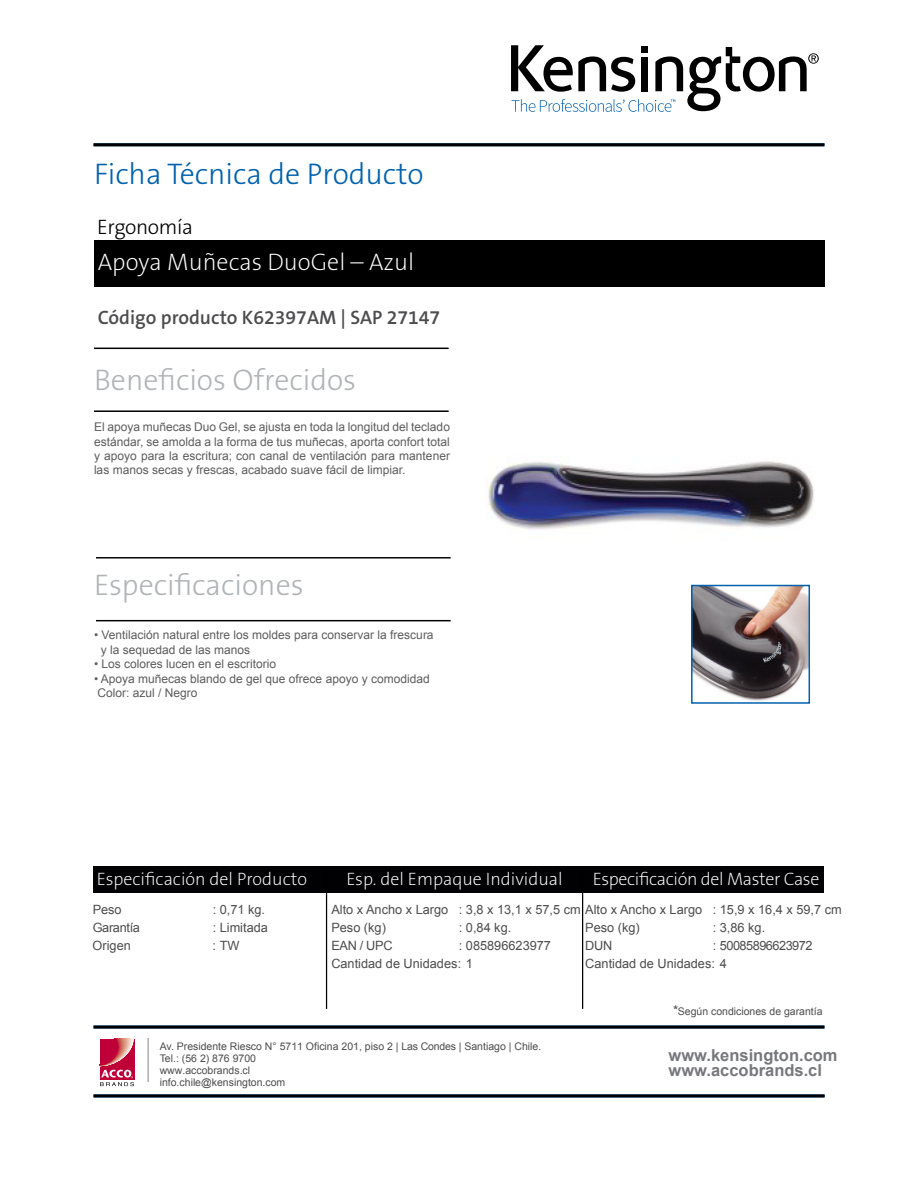
<style>
.page{position:relative;width:918px;height:1188px;background:#fff}
.page>*{position:absolute;margin:0;border:0;box-sizing:border-box;transform-origin:0 0}
.t1{font:30px "The Sans KENSINGTON3 Li";color:#b1b4b6}
.t2{font:30px "The Sans KENSINGTON3 Li";color:#0061ad}
.t3{font:24px "The Sans KENSINGTON2 XL";color:#fff}
.t4{font:21px "The Sans KENSINGTON3 Li";letter-spacing:-.02em;color:#000}
.t5{font:19.5px "The Sans KENSINGTON6 SB";color:#4d4d4f}
.t6{font:18px "The Sans KENSINGTON2 XL";color:#fff}
.t7{font:18px "The Sans KENSINGTON2 XL";letter-spacing:-.02em;color:#fff}
.t8{font:700 16.5px/15.6px "Arial";color:#77787b}
.t9{font:12.75px/18px "Arial";color:#4d4d4f}
.t10{font:12.75px "Arial";letter-spacing:-.025em;color:#4d4d4f}
.t11{font:12px/14.4px "Arial";color:#5d5d5d}
.t12{font:10.5px/12px "Arial";color:#4d4d4f}
.t13{font:10.5px "Arial";color:#4d4c4e}
.s1{font-size:13.5px}
.s2{font-style:inherit}
</style>
<div class="page">
<div style="left:94px;top:866px;width:730px;height:27px;background:#010002"></div>
<div style="left:94px;top:240px;width:731px;height:47px;background:#000"></div>
<img style="left:485px;top:461px;width:329px;height:124px">
<svg style="left:99px;top:1038px;width:36px;height:49px"></svg>
<svg style="left:100px;top:1039px;width:34px;height:47px;background:#cb4b6a"></svg>
<hr style="left:147px;top:1038px;width:2px;height:44px;background:#abaeb2">
<img style="left:694px;top:588px;width:113px;height:113px">
<div style="left:691px;top:585px;width:119px;height:119px;border:2px solid #0061ad"></div>
<hr style="left:94px;top:143px;width:730px;height:3px;background:#000">
<hr style="left:94px;top:1026px;width:730px;height:3px;background:#000">
<hr style="left:94px;top:1094px;width:731px;height:3px;background:#000">
<hr style="left:94px;top:348px;width:355px;height:1px;background:#000">
<hr style="left:94px;top:410px;width:355px;height:2px;background:#000">
<hr style="left:96px;top:557px;width:355px;height:2px;background:#000">
<hr style="left:96px;top:620px;width:355px;height:1px;background:#000">
<hr style="left:326px;top:867px;width:1px;height:142px;background:#000">
<hr style="left:582px;top:867px;width:1px;height:142px;background:#000">
<svg style="left:511px;top:45px;width:308px;height:67px"></svg>
<h1 class="t2" style="left:94px;top:158px;width:331px">Ficha Técnica de Producto</h1>
<h3 class="t4" style="left:97px;top:216px;width:97px">Ergonomía</h3>
<h2 class="t3" style="left:98px;top:249px;width:318px">Apoya Muñecas DuoGel – Azul</h2>
<h3 class="t5" style="left:98px;top:307px;width:344px">Código producto K62397AM | SAP 27147</h3>
<h1 class="t1" style="left:94px;top:364px;width:264px">Beneficios Ofrecidos</h1>
<p class="t11" style="left:94px;top:420px;width:358px;text-align:justify">El apoya muñecas Duo Gel, se ajusta en toda la longitud del teclado estándar, se amolda a la forma de tus muñecas, aporta confort total y apoyo para la escritura; con canal de ventilación para mantener las manos secas y frescas, acabado suave fácil de limpiar.</p>
<h1 class="t1" style="left:94px;top:569px;width:211px">Especificaciones</h1>
<p class="t11" style="left:101px;top:628px;width:334px;text-indent:-7px">• Ventilación natural entre los moldes para conservar la frescura y la sequedad de las manos</p>
<p class="t11" style="left:94px;top:657px;width:184px">• Los colores lucen en el escritorio</p>
<p class="t11" style="left:94px;top:671px;width:337px">• Apoya muñecas blando de gel que ofrece apoyo y comodidad<br>Color: azul / Negro</p>
<h3 class="t6" style="left:97px;top:869px;width:212px">Especificación del Producto</h3>
<h3 class="t6" style="left:346px;top:869px;width:218px">Esp. del Empaque Individual</h3>
<h3 class="t7" style="left:593px;top:869px;width:228px">Especificación del Master Case</h3>
<p class="t9" style="left:93px;top:901px;width:31px">Peso</p>
<p class="t9" style="left:213px;top:901px;width:54px">: 0,71 kg.</p>
<p class="t10" style="left:93px;top:919px;width:49px">Garantía</p>
<p class="t9" style="left:213px;top:919px;width:57px">: Limitada</p>
<p class="t9" style="left:93px;top:937px;width:40px">Origen</p>
<p class="t9" style="left:213px;top:937px;width:28px">: TW</p>
<p class="t9" style="left:331px;top:901px;width:512px">Alto x Ancho x Largo : 3,8 x 13,1 x 57,5 cm Alto x Ancho x Largo : 15,9 x 16,4 x 59,7 cm<br>Peso (kg)</p>
<p class="t9" style="left:585px;top:919px;width:56px">Peso (kg)</p>
<p class="t9" style="left:713px;top:919px;width:54px">: 3,86 kg.</p>
<p class="t9" style="left:585px;top:937px;width:28px">DUN</p>
<p class="t9" style="left:459px;top:919px;width:54px">: 0,84 kg.</p>
<p class="t9" style="left:331px;top:937px;width:63px">EAN / UPC</p>
<p class="t9" style="left:331px;top:937px;width:221px;text-indent:128px">: 085896623977<br>Cantidad de Unidades : 1</p>
<p class="t9" style="left:585px;top:937px;width:229px;text-indent:128px">: 50085896623972<br>Cantidad de Unidades : 4</p>
<p class="t12" style="left:673px;top:1005px;width:151px"><span class="s1">*</span>Según condiciones de garantía</p>
<p class="t13" style="left:160px;top:1039px;width:383px">Av. Presidente Riesco N° 5711 Oficina 201, piso 2 | Las Condes | Santiago | Chile.</p>
<p class="t12" style="left:160px;top:1052px;width:127px">Tel.: (56 2) 876 9700 www.accobrands.cl info.chile@kensington.c<span class="s2">om</span></p>
<h3 class="t8" style="left:669px;top:1047px;width:171px">www.kensington.com www.accobrands.cl</h3>
</div>
